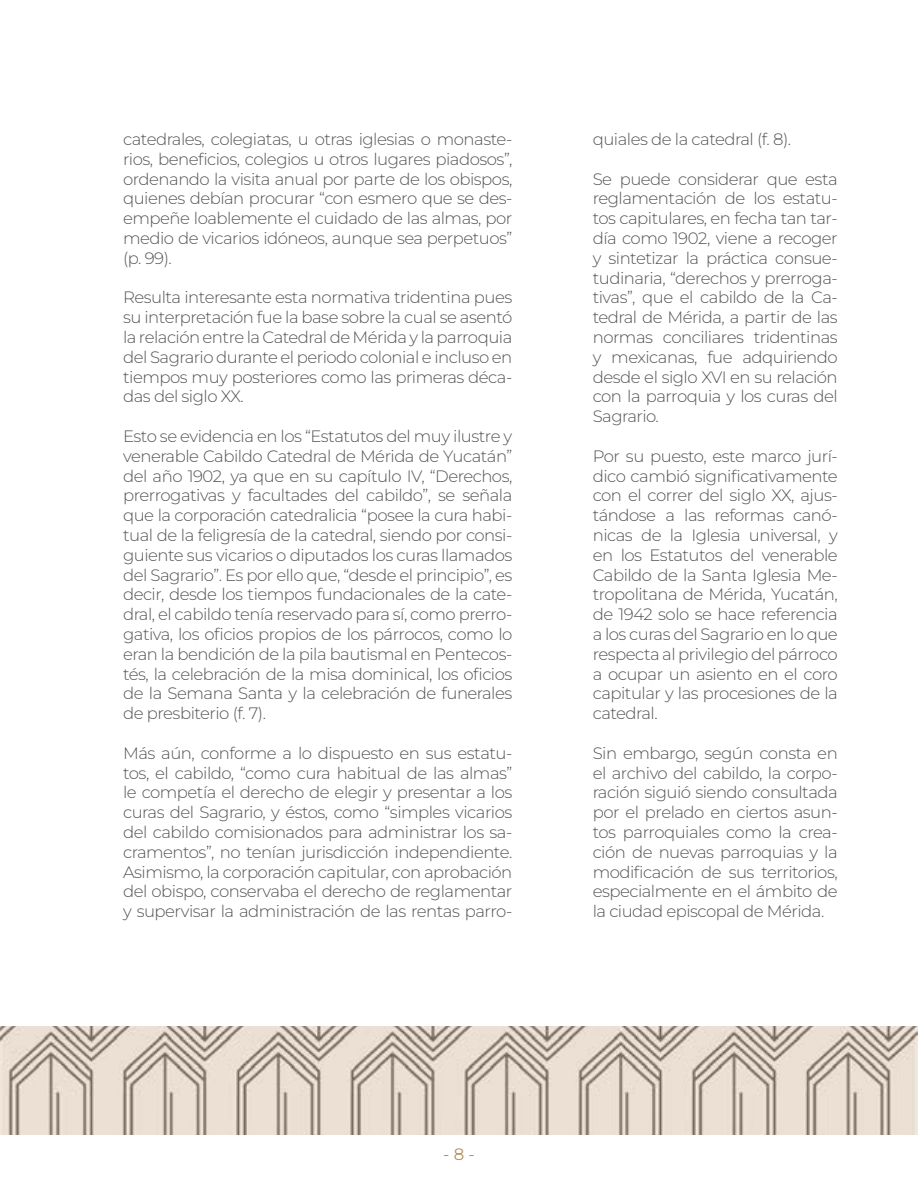
<style>
.page{position:relative;width:918px;height:1188px;background:#fff}
.page>*{position:absolute;margin:0;border:0;box-sizing:border-box;transform-origin:0 0}
.t1{font:16.5px/19.8px "Montserrat Light 2";letter-spacing:-.03em;color:#555454;text-align:justify}
.t2{font:300 16.5px "Montserrat";letter-spacing:-.03em;color:#555454}
.t3{font:16.5px "Montserrat";color:#b0935e}
</style>
<div class="page">
<img style="left:0;top:1026px;width:918px;height:109px">
<p class="t1" style="left:123px;top:129px;width:391px">catedrales, colegiatas, u otras iglesias o monaste-</p>
<p class="t2" style="left:123px;top:148px;width:391px">rios, beneficios, colegios u otros lugares piadosos”,</p>
<p class="t1" style="left:123px;top:168px;width:391px">ordenando la visita anual por parte de los obispos, quienes debían procurar “con esmero que se des&shy;empeñe loablemente el cuidado de las almas, por medio de vicarios idóneos, aunque sea perpetuos” (p. 99).</p>
<p class="t1" style="left:123px;top:287px;width:391px">Resulta interesante esta normativa tridentina pues su interpretación fue la base sobre la cual se asentó la relación entre la Catedral de Mérida y la parroquia del Sagrario durante el periodo colonial e incluso en tiempos muy posteriores como las primeras déca&shy;das del siglo XX.</p>
<p class="t1" style="left:123px;top:426px;width:391px">Esto se evidencia en los “Estatutos del muy ilustre y venerable Cabildo Catedral de Mérida de Yucatán” del año 1902, ya que en su capítulo IV, “Derechos, prerrogativas y facultades del cabildo”, se señala que la corporación catedralicia “posee la cura habi&shy;tual de la feligresía de la catedral, siendo por consi&shy;guiente sus vicarios o diputados los curas llamados del Sagrario”. Es por ello que, “desde el principio”, es decir, desde los tiempos fundacionales de la cate&shy;dral, el cabildo tenía reservado para sí, como prerro-</p>
<p class="t2" style="left:123px;top:623px;width:391px">gativa, los oficios propios de los párrocos, como lo</p>
<p class="t1" style="left:123px;top:644px;width:391px">eran la bendición de la pila bautismal en Pentecos-</p>
<p class="t2" style="left:123px;top:663px;width:391px">tés, la celebración de la misa dominical, los oficios</p>
<p class="t1" style="left:123px;top:683px;width:391px">de la Semana Santa y la celebración de funerales de presbiterio (f. 7).</p>
<p class="t1" style="left:123px;top:743px;width:391px">Más aún, conforme a lo dispuesto en sus estatu&shy;tos, el cabildo, “como cura habitual de las almas” le competía el derecho de elegir y presentar a los curas del Sagrario, y éstos, como “simples vicarios del cabildo comisionados para administrar los sa&shy;cramentos”, no tenían jurisdicción independiente.<br>Asimismo, la corporación capitular, con aprobación del obispo, conservaba el derecho de reglamentar y supervisar la administración de las rentas parro-</p>
<p class="t1" style="left:593px;top:129px;width:200px">quiales de la catedral (f. 8).</p>
<p class="t1" style="left:593px;top:168px;width:247px">Se puede considerar que esta reglamentación de los estatu&shy;tos capitulares, en fecha tan tar&shy;día como 1902, viene a recoger y sintetizar la práctica consue&shy;tudinaria, “derechos y prerroga&shy;tivas”, que el cabildo de la Ca&shy;tedral de Mérida, a partir de las normas conciliares tridentinas y mexicanas, fue adquiriendo desde el siglo XVI en su relación con la parroquia y los curas del Sagrario.</p>
<p class="t1" style="left:593px;top:446px;width:247px">Por su puesto, este marco jurí-</p>
<p class="t2" style="left:593px;top:465px;width:247px">dico cambió significativamente</p>
<p class="t1" style="left:593px;top:485px;width:247px">con el correr del siglo XX, ajus&shy;tándose a las reformas canó&shy;nicas de la Iglesia universal, y en los Estatutos del venerable Cabildo de la Santa Iglesia Me&shy;tropolitana de Mérida, Yucatán, de 1942 solo se hace referencia a los curas del Sagrario en lo que respecta al privilegio del párroco a ocupar un asiento en el coro capitular y las procesiones de la catedral.</p>
<p class="t1" style="left:593px;top:743px;width:247px">Sin embargo, según consta en el archivo del cabildo, la corpo&shy;ración siguió siendo consultada por el prelado en ciertos asun&shy;tos parroquiales como la crea&shy;ción de nuevas parroquias y la</p>
<p class="t2" style="left:593px;top:861px;width:247px">modificación de sus territorios,</p>
<p class="t1" style="left:593px;top:881px;width:247px">especialmente en el ámbito de la ciudad episcopal de Mérida.</p>
<p class="t3" style="left:443px;top:1143px;width:33px">- 8 -</p>
</div>
